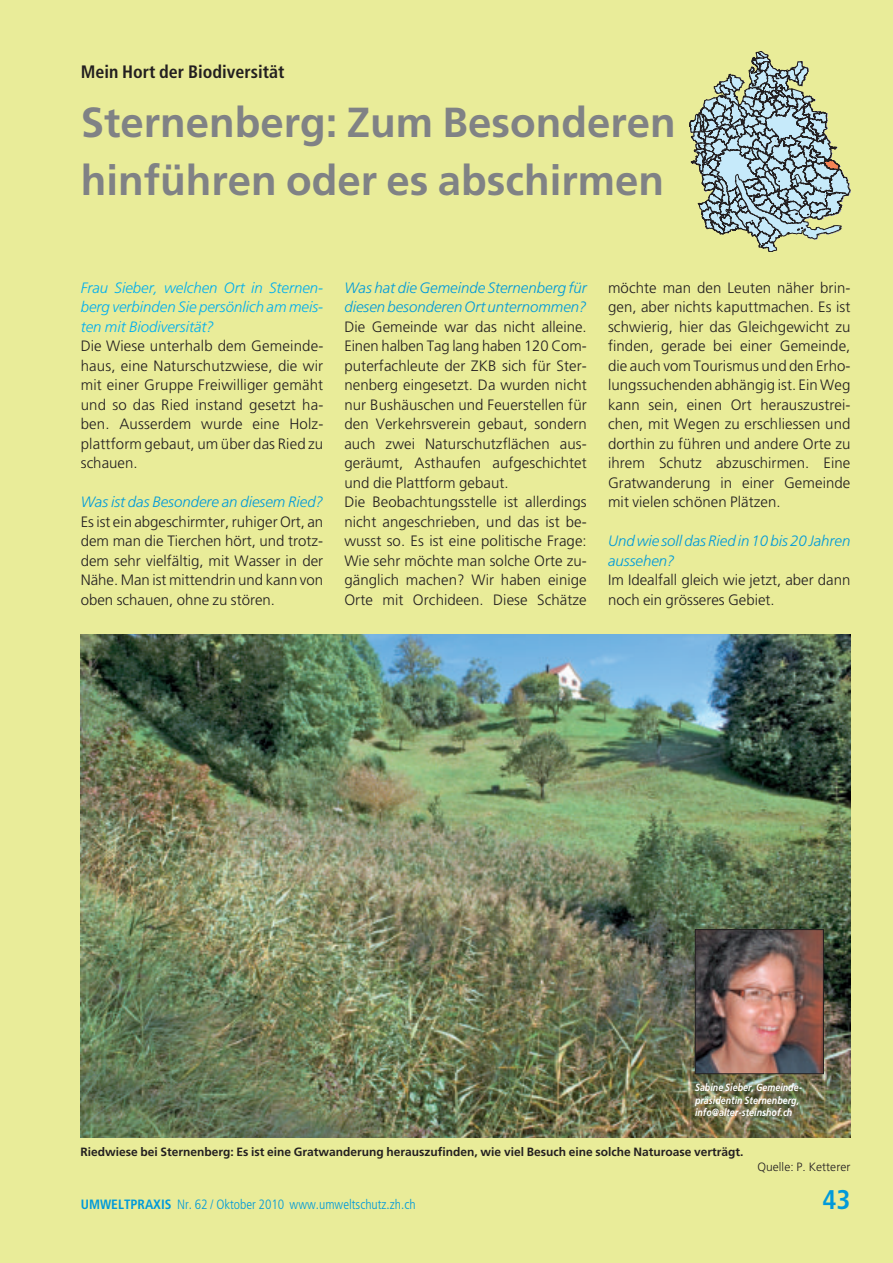
<style>
.page{position:relative;width:893px;height:1263px;background:#e9ec99}
.page>*{position:absolute;margin:0;border:0;box-sizing:border-box;transform-origin:0 0}
.t1{font:700 42px/58.5px "Frutiger LT Std";color:#808285}
.t2{font:700 condensed 27px "Frutiger LT Std";color:#009ada}
.t3{font:700 condensed 18px "Frutiger LT Std";color:#231f20}
.t4{font:300 15px/19.5px "Frutiger LT Std";letter-spacing:.005em;color:#231f20;text-align:justify}
.t5{font:italic 300 15px/19.5px "Frutiger LT Std";color:#009ada}
.t6{font:italic 300 15px/19.5px "Frutiger LT Std";color:#00aeef;text-align:justify}
.t7{font:300 condensed 13.5px "Frutiger LT Std";color:#009ada}
.t8{font:700 12px "Frutiger LT Std";color:#231f20}
.t9{font:300 12px "Frutiger LT Std";letter-spacing:.005em;color:#231f20}
.t10{font:italic 700 10.5px/12.6px "Frutiger LT Std";color:#fff;scale:.85 1}
.s1{font-weight:700}
</style>
<div class="page">
<img style="left:81px;top:634px;width:769px;height:504px">
<img style="left:697px;top:931px;width:125px;height:141px">
<div style="left:695px;top:929px;width:129px;height:145px;border:1px solid #231f20"></div>
<svg style="left:690px;top:51px;width:160px;height:201px"></svg>
<p class="t3" style="left:81px;top:64px;width:205px">Mein Hort der Biodiversität</p>
<h1 class="t1" style="left:81px;top:96px;width:597px">Sternenberg: Zum Besonderen hinführen oder es abschirmen</h1>
<p class="t6" style="left:81px;top:279px;width:244px">Frau Sieber, welchen Ort in Sternen&shy;berg verbinden Sie persönlich am meis&shy;ten mit Biodiversität?</p>
<p class="t4" style="left:81px;top:337px;width:244px">Die Wiese unterhalb dem Gemeinde&shy;haus, eine Naturschutzwiese, die wir mit einer Gruppe Freiwilliger gemäht und so das Ried instand gesetzt ha&shy;ben. Ausserdem wurde eine Holz&shy;plattform gebaut, um über das Ried zu schauen.</p>
<p class="t5" style="left:81px;top:493px;width:244px">Was ist das Besondere an diesem Ried?</p>
<p class="t4" style="left:81px;top:513px;width:244px">Es ist ein abgeschirmter, ruhiger Ort, an dem man die Tierchen hört, und trotz&shy;dem sehr vielfältig, mit Wasser in der Nähe. Man ist mittendrin und kann von oben schauen, ohne zu stören.</p>
<p class="t5" style="left:344px;top:279px;width:244px">Was hat die Gemeinde Sternenberg für diesen besonderenOrt unternommen?</p>
<p class="t4" style="left:344px;top:318px;width:244px;text-align:left">Die Gemeinde war das nicht alleine.<br>Einen halben Tag lang haben 120 Com&shy;puterfachleute der ZKB sich für Ster&shy;nenberg eingesetzt. Da wurden nicht nur Bushäuschen und Feuerstellen für den Verkehrsverein gebaut, sondern auch zwei Naturschutzflächen aus&shy;geräumt, Asthaufen aufgeschichtet und die Plattform gebaut.<br>Die Beobachtungsstelle ist allerdings nicht angeschrieben, und das ist be&shy;wusst so. Es ist eine politische Frage:<br>Wie sehr möchte man solche Orte zu&shy;gänglich machen? Wir haben einige Orte mit Orchideen. Diese Schätze</p>
<p class="t4" style="left:608px;top:279px;width:244px">möchte man den Leuten näher brin&shy;gen, aber nichts kaputtmachen. Es ist schwierig, hier das Gleichgewicht zu finden, gerade bei einer Gemeinde, die auch vom Tourismus und den Erho&shy;lungssuchenden abhängig ist. EinWeg kann sein, einen Ort herauszustrei&shy;chen, mit Wegen zu erschliessen und dorthin zu führen und andere Orte zu ihrem Schutz abzuschirmen. Eine Gratwanderung in einer Gemeinde mit vielen schönen Plätzen.</p>
<p class="t5" style="left:608px;top:532px;width:244px">Undwie soll das Ried in 10 bis 20 Jahren aussehen?</p>
<p class="t4" style="left:608px;top:571px;width:244px">Im Idealfall gleich wie jetzt, aber dann noch ein grösseres Gebiet.</p>
<p class="t10" style="left:695px;top:1082px;width:128px">Sabine Sieber, Gemeinde&shy;präsidentin Sternenberg, info@alter-steinshof.ch</p>
<p class="t8" style="left:81px;top:1147px;width:664px">Riedwiese bei Sternenberg: Es ist eine Gratwanderung herauszufinden, wie viel Besuch eine solche Naturoase verträgt.</p>
<p class="t9" style="left:757px;top:1162px;width:95px">Quelle: P. Ketterer</p>
<p class="t7" style="left:81px;top:1199px;width:336px"><span class="s1">UMWELTPRAXIS</span> Nr. 62 / Oktober 2010 www.umweltschutz.zh.ch</p>
<h2 class="t2" style="left:822px;top:1189px;width:30px">43</h2>
</div>
